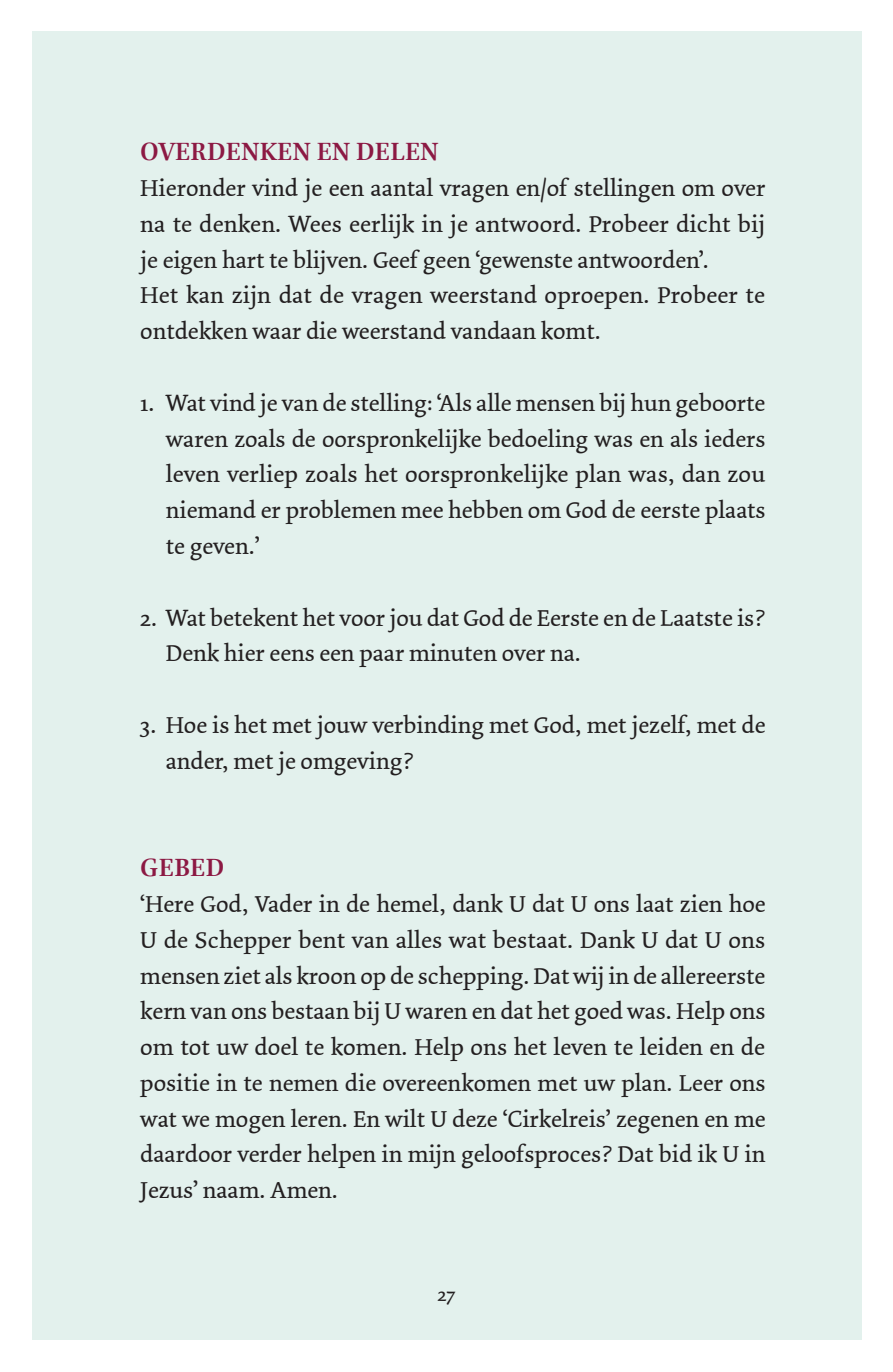
<style>
.page{position:relative;width:893px;height:1372px;background:#fff}
.page>*{position:absolute;margin:0;border:0;box-sizing:border-box;transform-origin:0 0}
.t1{font:700 28.12px "Brill";letter-spacing:.01em;color:#8c1943}
.t2{font:24.07px/35.8px "Dolly";color:#231f20}
.t3{font:20.25px "Dolly";color:#231f20}
</style>
<div class="page">
<div style="left:32px;top:32px;width:829px;height:1307px;background:#e3f1ed"></div>
<p class="t1" style="left:140px;top:132px;width:300px">OVERDENKEN EN DELEN</p>
<p class="t2" style="left:140px;top:171px;width:626px">Hieronder vind je een aantal vragen en/of stellingen om over na te denken. Wees eerlijk in je antwoord. Probeer dicht bij je eigen hart te blijven. Geef geen ‘gewenste antwoorden’.<br>Het kan zijn dat de vragen weerstand oproepen. Probeer te ontdekken waar die weerstand vandaan komt.</p>
<p class="t2" style="left:166px;top:385px;width:601px;text-align:justify;text-indent:-26px">1. Wat vind je van de stelling: ‘Als alle mensen bij hun geboorte waren zoals de oorspronkelijke bedoeling was en als ieders leven verliep zoals het oorspronkelijke plan was, dan zou niemand er problemen mee hebben om God de eerste plaats te geven.’</p>
<p class="t2" style="left:166px;top:600px;width:601px;text-indent:-26px">2. Wat betekent het voor jou dat God de Eerste en de Laatste is?<br>Denk hier eens een paar minuten over na.</p>
<p class="t2" style="left:166px;top:707px;width:601px;text-indent:-26px">3. Hoe is het met jouw verbinding met God, met jezelf, met de ander, met je omgeving?</p>
<p class="t1" style="left:140px;top:848px;width:85px">GEBED</p>
<p class="t2" style="left:140px;top:886px;width:627px;text-align:justify">‘Here God, Vader in de hemel, dank U dat U ons laat zien hoe U de Schepper bent van alles wat bestaat. Dank U dat U ons mensen ziet als kroon op de schepping. Dat wij in de allereerste kern van ons bestaan bij U waren en dat het goed was. Help ons om tot uw doel te komen. Help ons het leven te leiden en de positie in te nemen die overeenkomen met uw plan. Leer ons wat we mogen leren. En wilt U deze ‘Cirkelreis’ zegenen en me daardoor verder helpen in mijn geloofsproces? Dat bid ik U in Jezus’ naam. Amen.</p>
<p class="t3" style="left:437px;top:1282px;width:20px">27</p>
</div>
